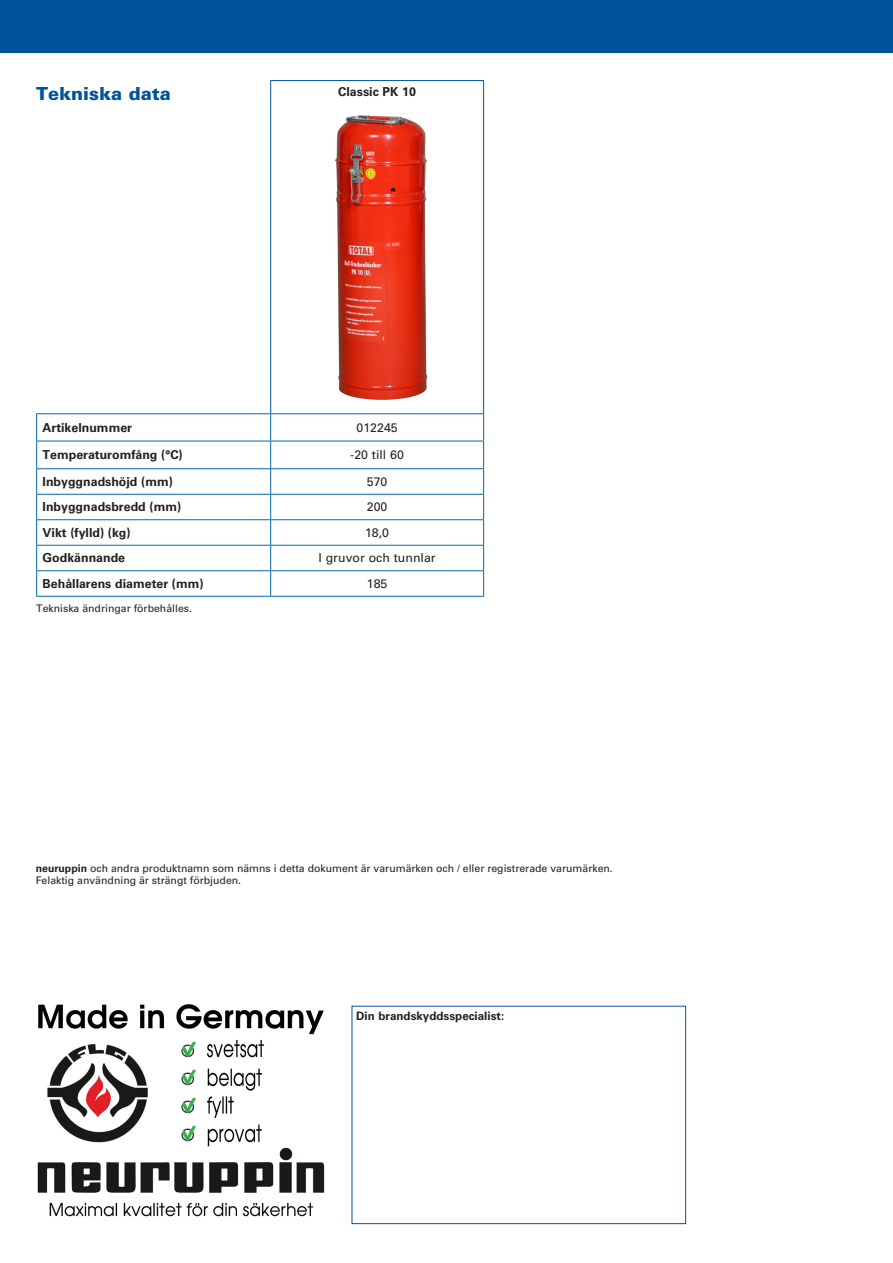
<style>
.page{position:relative;width:893px;height:1263px;background:#fff}
.page>*{position:absolute;margin:0;border:0;box-sizing:border-box;transform-origin:0 0}
._03_12_pt_Blue_Heade{font:900 18px "Univers LT Std";color:#01539e}
._09_Tabbed_Copy{font:700 12.3px "Univers LT Std";color:#231f20}
._09_Tabbed_Copy-2{font:12.3px "Univers LT Std";color:#231f20}
._06_Text_8_25{font:700 12.3px "Univers LT Std";color:#231f20}
._04_Bold_Subhead{font:700 11.55px "Univers LT Std";color:#231f20}
._16_Note_7_pt__type{font:10.5px/12px "Univers LT Std";color:#231f20}
.s1{font-weight:700}
</style>
<div class="page">
<div style="left:0;top:0;width:893px;height:52px;background:#01539e"></div>
<hr style="left:36px;top:413px;width:235px;height:1px;background:#0068a9">
<hr style="left:271px;top:413px;width:213px;height:1px;background:#0068a9">
<hr style="left:36px;top:441px;width:235px;height:1px;background:#0068a9">
<hr style="left:271px;top:441px;width:213px;height:1px;background:#0068a9">
<hr style="left:36px;top:468px;width:235px;height:1px;background:#0068a9">
<hr style="left:271px;top:468px;width:213px;height:1px;background:#0068a9">
<hr style="left:36px;top:494px;width:235px;height:1px;background:#0068a9">
<hr style="left:271px;top:494px;width:213px;height:1px;background:#0068a9">
<hr style="left:36px;top:519px;width:235px;height:1px;background:#0068a9">
<hr style="left:271px;top:519px;width:213px;height:1px;background:#0068a9">
<hr style="left:36px;top:545px;width:235px;height:1px;background:#0068a9">
<hr style="left:271px;top:545px;width:213px;height:1px;background:#0068a9">
<hr style="left:36px;top:570px;width:235px;height:1px;background:#0068a9">
<svg style="left:36px;top:414px;width:1px;height:182px"></svg>
<hr style="left:271px;top:570px;width:213px;height:1px;background:#0068a9">
<svg style="left:270px;top:414px;width:1px;height:182px"></svg>
<svg style="left:483px;top:414px;width:1px;height:182px"></svg>
<hr style="left:36px;top:596px;width:235px;height:1px;background:#0068a9">
<hr style="left:271px;top:596px;width:213px;height:1px;background:#0068a9">
<hr style="left:270px;top:81px;width:1px;height:332px;background:#01539e">
<hr style="left:270px;top:80px;width:214px;height:1px;background:#01539e">
<hr style="left:483px;top:81px;width:1px;height:332px;background:#01539e">
<img style="left:335px;top:115px;width:93px;height:286px">
<div style="left:352px;top:1006px;width:334px;height:218px;border:1px solid #01539e"></div>
<img style="left:37px;top:1004px;width:288px;height:213px">
<p class="_03_12_pt_Blue_Heade" style="left:36px;top:83px;width:136px">Tekniska data</p>
<p class="_06_Text_8_25" style="left:338px;top:84px;width:79px">Classic PK 10</p>
<p class="_09_Tabbed_Copy" style="left:43px;top:420px;width:91px">Artikelnummer</p>
<p class="_09_Tabbed_Copy-2" style="left:356px;top:420px;width:43px">012245</p>
<p class="_09_Tabbed_Copy" style="left:43px;top:448px;width:142px">Temperaturomfång (°C)</p>
<p class="_09_Tabbed_Copy-2" style="left:350px;top:448px;width:55px">-20 till 60</p>
<p class="_09_Tabbed_Copy" style="left:43px;top:474px;width:132px">Inbyggnadshöjd (mm)</p>
<p class="_09_Tabbed_Copy-2" style="left:367px;top:474px;width:22px">570</p>
<p class="_09_Tabbed_Copy" style="left:43px;top:500px;width:140px">Inbyggnadsbredd (mm)</p>
<p class="_09_Tabbed_Copy-2" style="left:367px;top:500px;width:22px">200</p>
<p class="_09_Tabbed_Copy" style="left:43px;top:525px;width:90px">Vikt (fylld) (kg)</p>
<p class="_09_Tabbed_Copy-2" style="left:365px;top:525px;width:26px">18,0</p>
<p class="_09_Tabbed_Copy" style="left:43px;top:551px;width:84px">Godkännande</p>
<p class="_09_Tabbed_Copy-2" style="left:318px;top:551px;width:119px">I gruvor och tunnlar</p>
<p class="_09_Tabbed_Copy" style="left:43px;top:576px;width:162px">Behållarens diameter (mm)</p>
<p class="_09_Tabbed_Copy-2" style="left:367px;top:576px;width:22px">185</p>
<p class="_16_Note_7_pt__type" style="left:36px;top:602px;width:157px">Tekniska ändringar förbehålles.</p>
<p class="_16_Note_7_pt__type" style="left:36px;top:862px;width:579px"><span class="s1">neuruppin</span> och andra produktnamn som nämns i detta dokument är varumärken och / eller registrerade varumärken.<br>Felaktig användning är strängt förbjuden.</p>
<p class="_04_Bold_Subhead" style="left:356px;top:1009px;width:150px">Din brandskyddsspecialist:</p>
</div>
